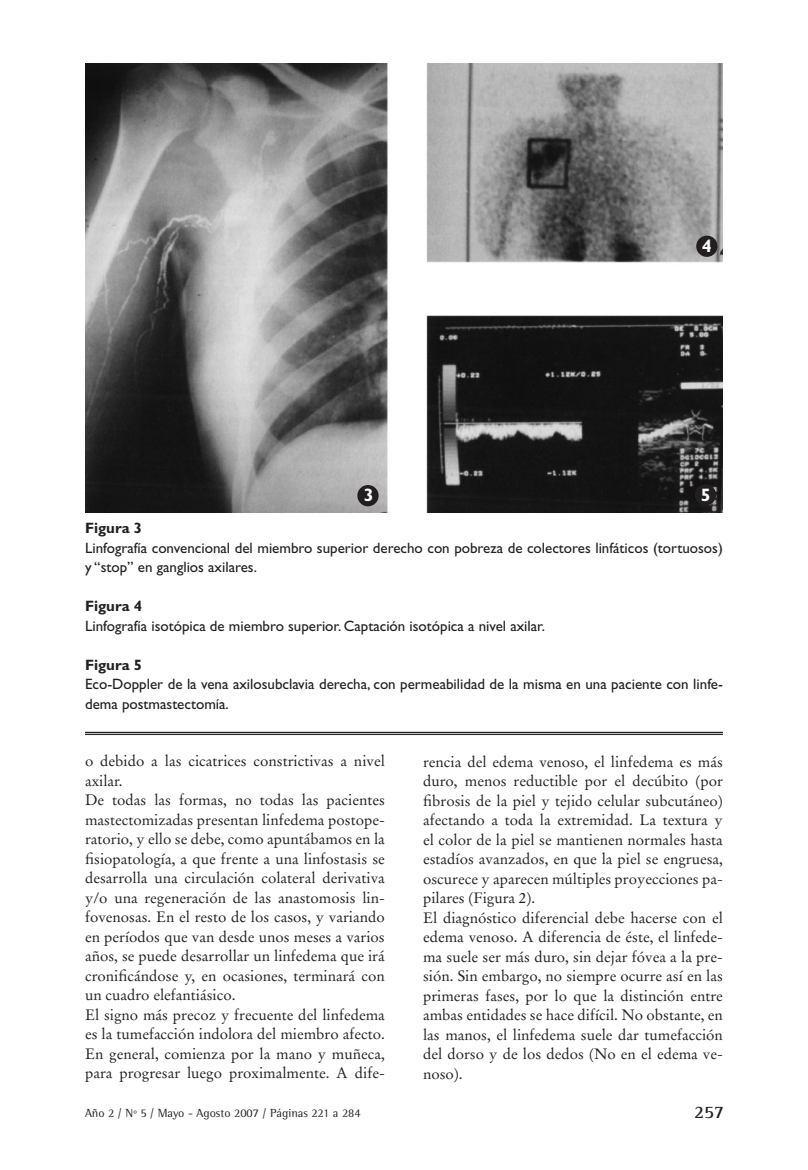
<style>
.page{position:relative;width:808px;height:1170px;background:#fff}
.page>*{position:absolute;margin:0;border:0;box-sizing:border-box;transform-origin:0 0}
.t1{font:700 18px "Rotis Semi Serif";color:#231f20}
.t2{font:700 18px "Gill Sans";color:#fff}
.t3{font:15px/19.5px "Stempel Garamond";color:#231f20}
.t4{font:15px/19.5px "Gill Sans";color:#231f20}
.t5{font:700 15px "Gill Sans";color:#231f20}
.t6{font:12px "Rotis Semi Serif";color:#231f20}
</style>
<div class="page">
<img style="left:85px;top:64px;width:638px;height:448px">
<hr style="left:85px;top:731px;width:638px;height:2px;background:#231f20">
<hr style="left:85px;top:734px;width:638px;height:1px;background:#231f20">
<div style="left:357px;top:485px;width:22px;height:21px;background:#231f20;border-radius:50%"></div>
<div style="left:696px;top:235px;width:21px;height:22px;background:#231f20;border-radius:50%"></div>
<div style="left:695px;top:484px;width:21px;height:21px;background:#231f20;border-radius:50%"></div>
<p class="t2" style="left:364px;top:484px;width:11px">3</p>
<p class="t2" style="left:702px;top:235px;width:11px">4</p>
<p class="t2" style="left:701px;top:484px;width:11px">5</p>
<p class="t5" style="left:85px;top:519px;width:59px">Figura 3</p>
<p class="t4" style="left:85px;top:538px;width:639px">Linfografía convencional del miembro superior derecho con pobreza de colectores linfáticos (tortuosos) y “stop” en ganglios axilares.</p>
<p class="t5" style="left:85px;top:597px;width:59px">Figura 4</p>
<p class="t4" style="left:85px;top:616px;width:461px">Linfografía isotópica de miembro superior. Captación isotópica a nivel axilar.</p>
<p class="t5" style="left:85px;top:655px;width:59px">Figura 5</p>
<p class="t4" style="left:85px;top:674px;width:639px">Eco-Doppler de la vena axilosubclavia derecha, con permeabilidad de la misma en una paciente con linfe&shy;dema postmastectomía.</p>
<p class="t3" style="left:85px;top:751px;width:301px">o debido a las cicatrices constrictivas a nivel axilar.<br>De todas las formas, no todas las pacientes mastectomizadas presentan linfedema postope&shy;ratorio, y ello se debe, como apuntábamos en la fisiopatología, a que frente a una linfostasis se desarrolla una circulación colateral derivativa y/o una regeneración de las anastomosis lin&shy;fovenosas. En el resto de los casos, y variando en períodos que van desde unos meses a varios años, se puede desarrollar un linfedema que irá cronificándose y, en ocasiones, terminará con un cuadro elefantiásico.<br>El signo más precoz y frecuente del linfedema es la tumefacción indolora del miembro afecto.<br>En general, comienza por la mano y muñeca, para progresar luego proximalmente. A dife-</p>
<p class="t3" style="left:423px;top:751px;width:301px">rencia del edema venoso, el linfedema es más duro, menos reductible por el decúbito (por fibrosis de la piel y tejido celular subcutáneo) afectando a toda la extremidad. La textura y el color de la piel se mantienen normales hasta estadíos avanzados, en que la piel se engruesa, oscurece y aparecen múltiples proyecciones pa&shy;pilares (Figura 2).<br>El diagnóstico diferencial debe hacerse con el edema venoso. A diferencia de éste, el linfede&shy;ma suele ser más duro, sin dejar fóvea a la pre&shy;sión. Sin embargo, no siempre ocurre así en las primeras fases, por lo que la distinción entre ambas entidades se hace difícil. No obstante, en las manos, el linfedema suele dar tumefacción del dorso y de los dedos (No en el edema ve&shy;noso).</p>
<p class="t6" style="left:85px;top:1105px;width:277px">Año 2 / Nº 5 / Mayo - Agosto 2007 / Páginas 221 a 284</p>
<p class="t1" style="left:694px;top:1100px;width:32px">257</p>
</div>
